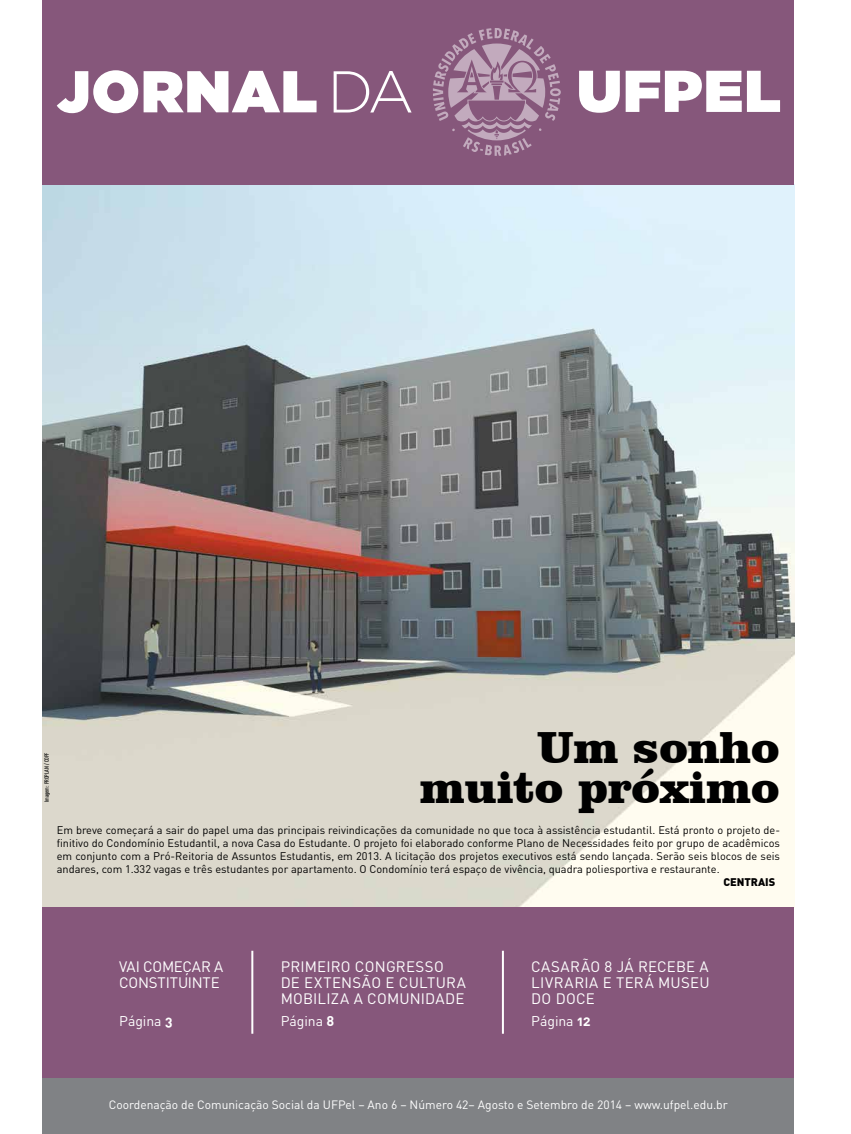
<style>
.page{position:relative;width:851px;height:1134px;background:#fff}
.page>*{position:absolute;margin:0;border:0;box-sizing:border-box;transform-origin:0 0}
.t1{font:900 46px/40px "Clarendon BT";color:#000;text-align:right}
.t2{font:15px/16px "DIN";letter-spacing:.015em;color:#fff}
.t3{font:15px/16px "DIN";letter-spacing:-.01em;color:#fff}
.t4{font:14px "DIN";letter-spacing:-.005em;color:#fff}
.t5{font:12px "DIN Pro";color:#fff}
.t6{font:11px/13px "DIN";color:#000;text-align:justify}
.t7{font:900 11px "DIN";color:#000}
.t8{font:500 6px "DIN Cond";color:#000}
.s1{font-family:"DIN Bold Alternate"}
</style>
<div class="page">
<img style="left:43px;top:184px;width:751px;height:723px">
<div style="left:43px;top:0;width:751px;height:184px;background:#86577b"></div>
<svg style="left:433px;top:28px;width:127px;height:128px"></svg>
<div style="left:43px;top:1077px;width:751px;height:57px;background:#808285"></div>
<svg style="left:57px;top:70px;width:259px;height:43px"></svg>
<svg style="left:333px;top:71px;width:78px;height:41px"></svg>
<svg style="left:579px;top:71px;width:201px;height:42px"></svg>
<div style="left:43px;top:907px;width:751px;height:170px;background:#86577b"></div>
<hr style="left:251px;top:951px;width:2px;height:83px;background:#fff">
<hr style="left:502px;top:951px;width:2px;height:83px;background:#fff">
<p class="t8" style="left:43px;top:802px;width:52px;rotate:-90deg">Imagem: PROPLAN / COPF</p>
<h1 class="t1" style="left:420px;top:726px;width:361px">Um sonho muito próximo</h1>
<p class="t6" style="left:57px;top:823px;width:724px">Em breve começará a sair do papel uma das principais reivindicações da comunidade no que toca à assistência estudantil. Está pronto o projeto de&shy;finitivo do Condomínio Estudantil, a nova Casa do Estudante. O projeto foi elaborado conforme Plano de Necessidades feito por grupo de acadêmicos em conjunto com a Pró-Reitoria de Assuntos Estudantis, em 2013. A licitação dos projetos executivos está sendo lançada. Serão seis blocos de seis andares, com 1.332 vagas e três estudantes por apartamento. O Condomínio terá espaço de vivência, quadra poliesportiva e restaurante.</p>
<p class="t7" style="left:723px;top:874px;width:53px">CENTRAIS</p>
<h2 class="t2" style="left:281px;top:958px;width:187px">PRIMEIRO CONGRESSO<br>DE EXTENSÃO E CULTURA<br>MOBILIZA A COMUNIDADE</h2>
<h2 class="t3" style="left:119px;top:958px;width:106px">VAI COMEÇAR A<br>CONSTITUINTE</h2>
<p class="t4" style="left:119px;top:1012px;width:55px">página <span class="s1">3</span></p>
<p class="t4" style="left:281px;top:1012px;width:55px">página <span class="s1">8</span></p>
<h2 class="t2" style="left:531px;top:958px;width:180px;text-align:justify">CASARÃO 8 JÁ RECEBE A LIVRARIA E TERÁ MUSEU DO DOCE</h2>
<p class="t4" style="left:531px;top:1012px;width:61px">página <span class="s1">12</span></p>
<p class="t5" style="left:109px;top:1096px;width:620px">Coordenação de Comunicação Social da UFPel – Ano 6 – Número 42– Agosto e Setembro de 2014 – www.ufpel.edu.br</p>
</div>
